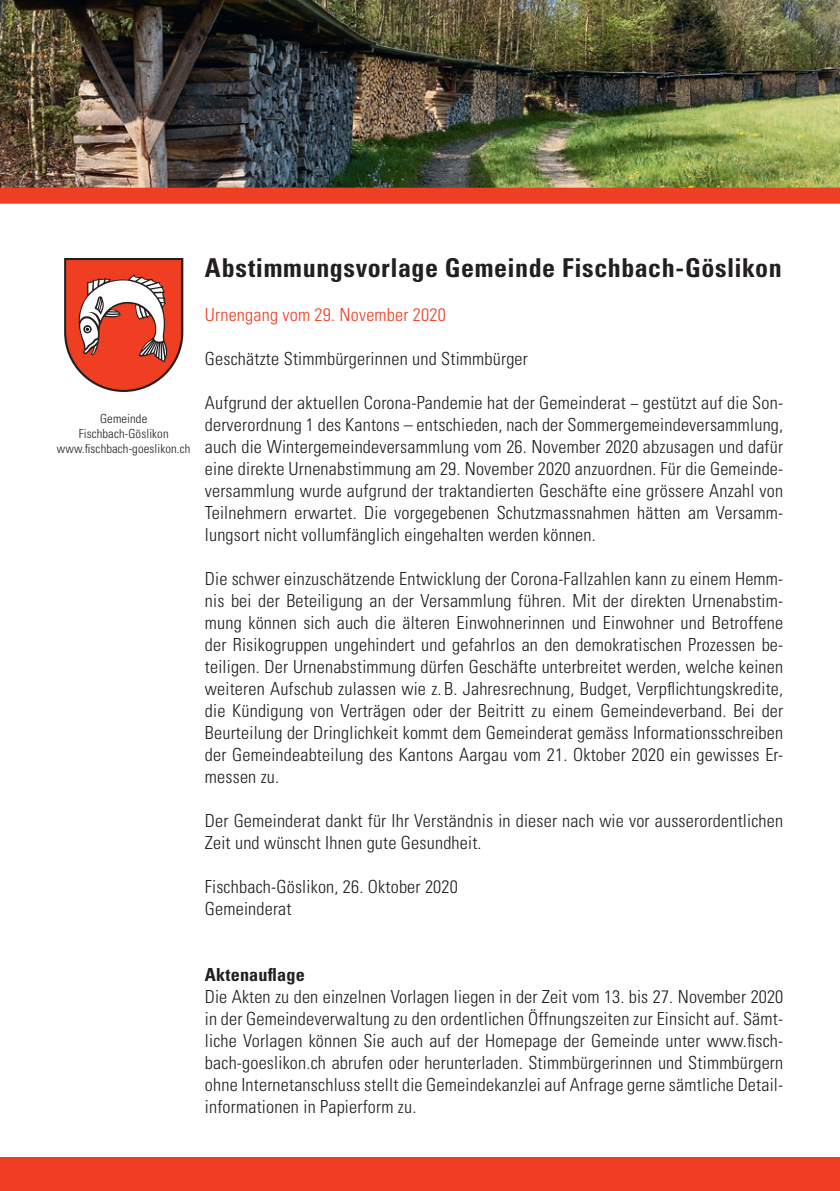
<style>
.page{position:relative;width:840px;height:1191px;background:#fff}
.page>*{position:absolute;margin:0;border:0;box-sizing:border-box;transform-origin:0 0}
.t1{font:700 condensed 26px "Univers LT Std";letter-spacing:.02em;color:#231f20}
.t2{font:300 condensed 18px/22px "Univers LT Std";letter-spacing:.01em;color:#231f20;text-align:justify}
.t3{font:300 condensed 18px "Univers LT Std";letter-spacing:.01em;color:#ef3e22}
.t4{font:700 condensed 18px "Univers LT Std";letter-spacing:.01em;color:#231f20}
.t5{font:300 condensed 12.4px/15px "Univers LT Std";letter-spacing:.01em;color:#231f20;text-align:center}
</style>
<div class="page">
<div style="left:0;top:1157px;width:839px;height:34px;background:#ef3e22"></div>
<img style="left:0;top:0;width:839px;height:188px">
<svg style="left:64px;top:258px;width:119px;height:134px"></svg>
<div style="left:0;top:188px;width:839px;height:16px;background:#ef3e22"></div>
<p class="t5" style="left:57px;top:411px;width:135px">Gemeinde<br>Fischbach-Göslikon www.fischbach-goeslikon.ch</p>
<h1 class="t1" style="left:205px;top:251px;width:578px">Abstimmungsvorlage Gemeinde Fischbach-Göslikon</h1>
<p class="t3" style="left:205px;top:304px;width:242px">Urnengang vom 29. November 2020</p>
<p class="t2" style="left:205px;top:347px;width:324px">Geschätzte Stimmbürgerinnen und Stimmbürger</p>
<p class="t2" style="left:205px;top:391px;width:579px">Aufgrund der aktuellen Corona-Pandemie hat der Gemeinderat − gestützt auf die Son&shy;derverordnung 1 des Kantons – entschieden, nach der Sommergemeindeversammlung, auch die Wintergemeindeversammlung vom 26. November 2020 abzusagen und dafür eine direkte Urnenabstimmung am 29. November 2020 anzuordnen. Für die Gemeinde&shy;versammlung wurde aufgrund der traktandierten Geschäfte eine grössere Anzahl von Teilnehmern erwartet. Die vorgegebenen Schutzmassnahmen hätten am Versamm&shy;lungsort nicht vollumfänglich eingehalten werden können.</p>
<p class="t2" style="left:205px;top:567px;width:579px">Die schwer einzuschätzende Entwicklung der Corona-Fallzahlen kann zu einem Hemm&shy;nis bei der Beteiligung an der Versammlung führen. Mit der direkten Urnenabstim&shy;mung können sich auch die älteren Einwohnerinnen und Einwohner und Betroffene der Risikogruppen ungehindert und gefahrlos an den demokratischen Prozessen be&shy;teiligen. Der Urnenabstimmung dürfen Geschäfte unterbreitet werden, welche keinen weiteren Aufschub zulassen wie z. B. Jahresrechnung, Budget, Verpflichtungskredite, die Kündigung von Verträgen oder der Beitritt zu einem Gemeindeverband. Bei der Beurteilung der Dringlichkeit kommt dem Gemeinderat gemäss Informationsschreiben der Gemeindeabteilung des Kantons Aargau vom 21. Oktober 2020 ein gewisses Er&shy;messen zu.</p>
<p class="t2" style="left:205px;top:809px;width:579px">Der Gemeinderat dankt für Ihr Verständnis in dieser nach wie vor ausserordentlichen<br>Zeit und wünscht Ihnen gute Gesundheit.</p>
<p class="t2" style="left:205px;top:875px;width:254px">Fischbach-Göslikon, 26. Oktober 2020<br>Gemeinderat</p>
<p class="t4" style="left:205px;top:963px;width:101px">Aktenauflage</p>
<p class="t2" style="left:205px;top:985px;width:579px">Die Akten zu den einzelnen Vorlagen liegen in der Zeit vom 13. bis 27. November 2020 in der Gemeindeverwaltung zu den ordentlichen Öffnungszeiten zur Einsicht auf. Sämt&shy;liche Vorlagen können Sie auch auf der Homepage der Gemeinde unter www.fisch&shy;bach-goeslikon.ch abrufen oder herunterladen. Stimmbürgerinnen und Stimmbürgern ohne Internetanschluss stellt die Gemeindekanzlei auf Anfrage gerne sämtliche Detail&shy;informationen in Papierform zu.</p>
</div>
